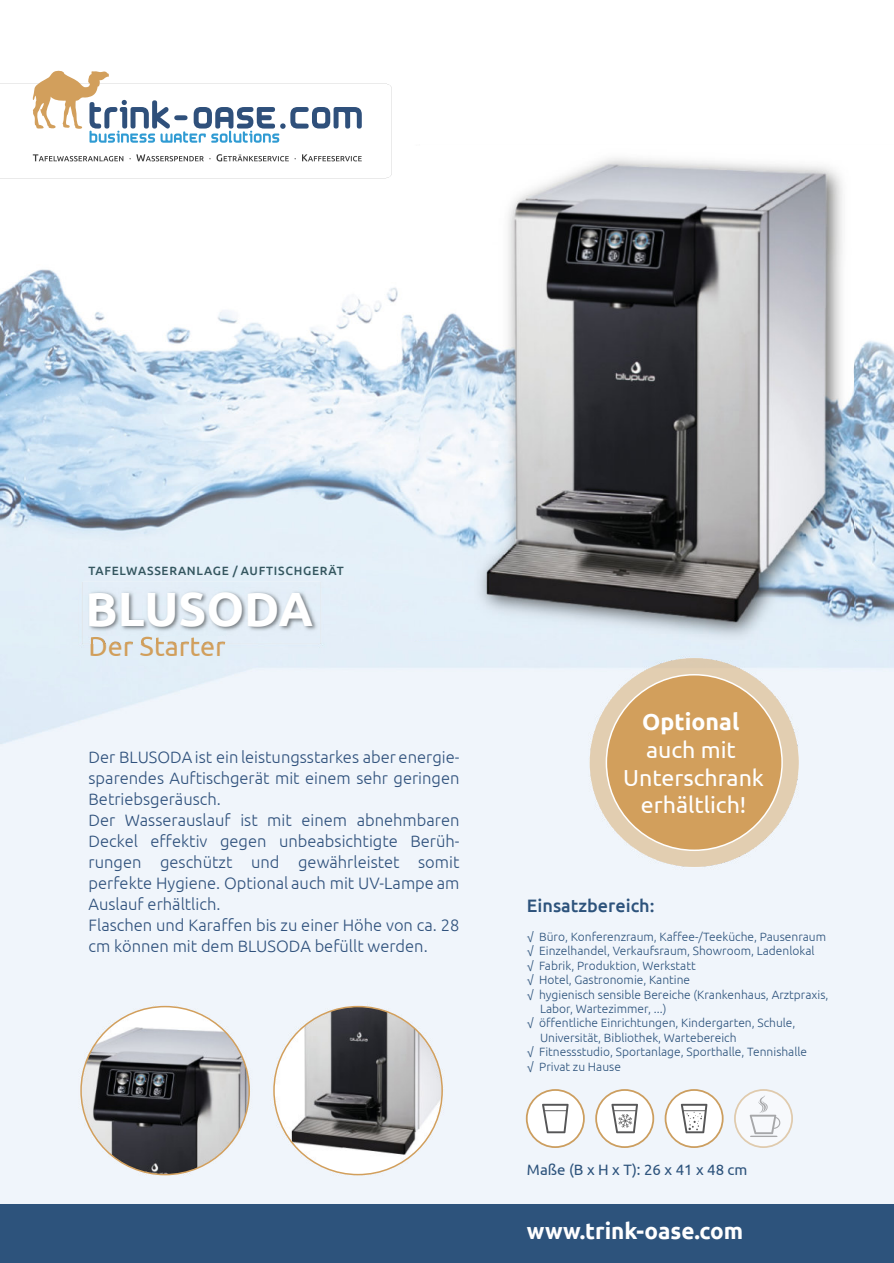
<style>
.page{position:relative;width:894px;height:1263px;background:#fff}
.page>*{position:absolute;margin:0;border:0;box-sizing:border-box;transform-origin:0 0}
.t1{font:700 48px "Ubuntu";color:#fff}
.t2{font:27px "Ubuntu";color:#d19f5c}
.t3{font:23.1px/27.8px "Ubuntu";color:#fff;text-align:center}
.t4{font:700 23.1px "Ubuntu";color:#fff}
.t5{font:700 22.5px "Ubuntu";color:#fff}
.t6{font:500 18px "Ubuntu";color:#2d537c}
.t7{font:300 16.5px/21px "Ubuntu";color:#2f517c}
.t8{font:15px "Ubuntu";letter-spacing:.23em;color:#2d537c}
.t9{font:300 12px "Ubuntu";color:#2d537c}
.t10{font:500 12px "Ubuntu";letter-spacing:.06em;color:#34565f}
.s1{font-family:"Myriad Pro";font-weight:400}
</style>
<div class="page">
<img style="left:0;top:86px;width:893px;height:1118px">
<svg style="left:0;top:70px;width:391px;height:108px"></svg>
<div style="left:0;top:1204px;width:893px;height:59px;background:#2d537c"></div>
<img style="left:82px;top:582px;width:238px;height:62px">
<img style="left:177px;top:637px;width:48px;height:7px">
<img style="left:91px;top:637px;width:86px;height:7px">
<svg style="left:595px;top:1089px;width:59px;height:59px"></svg>
<svg style="left:733px;top:1089px;width:59px;height:59px"></svg>
<svg style="left:525px;top:1089px;width:59px;height:59px"></svg>
<svg style="left:664px;top:1089px;width:59px;height:59px"></svg>
<svg style="left:80px;top:1006px;width:170px;height:169px"></svg>
<svg style="left:273px;top:1006px;width:169px;height:169px"></svg>
<div style="left:469px;top:639px;width:384px;height:9px;background:#e3eef8"></div>
<img style="left:414px;top:146px;width:479px;height:493px">
<div style="left:589px;top:658px;width:209px;height:209px;background:#e2ceb1;border-radius:50%"></div>
<svg style="left:605px;top:674px;width:177px;height:177px"></svg>
<p class="t10" style="left:88px;top:565px;width:256px">TAFELWASSERANLAGE / AUFTISCHGERÄT</p>
<h1 class="t1" style="left:85px;top:588px;width:229px">BLUSODA</h1>
<h2 class="t2" style="left:88px;top:635px;width:138px">Der Starter</h2>
<p class="t7" style="left:88px;top:747px;width:372px">Der BLUSODA ist ein leistungsstarkes aber energie&shy;sparendes Auftischgerät mit einem sehr geringen Betriebsgeräusch.<br>Der Wasserauslauf ist mit einem abnehmbaren Deckel effektiv gegen unbeabsichtigte Berüh&shy;rungen geschützt und gewährleistet somit perfekte Hygiene. Optional auch mit UV-Lampe am Auslauf erhältlich.<br>Flaschen und Karaffen bis zu einer Höhe von ca. 28 cm können mit dem BLUSODA befüllt werden.</p>
<h3 class="t4" style="left:642px;top:712px;width:98px">Optional</h3>
<h3 class="t3" style="left:623px;top:737px;width:142px">auch mit<br>Unterschrank erhältlich!</h3>
<h3 class="t6" style="left:526px;top:898px;width:129px">Einsatzbereich:</h3>
<p class="t9" style="left:526px;top:932px;width:300px"><span class="s1">√</span> Büro, Konferenzraum, Kaffee-/Teeküche, Pausenraum</p>
<p class="t9" style="left:526px;top:946px;width:289px"><span class="s1">√</span> Einzelhandel, Verkaufsraum, Showroom, Ladenlokal</p>
<p class="t9" style="left:526px;top:960px;width:170px"><span class="s1">√</span> Fabrik, Produktion, Werkstatt</p>
<p class="t9" style="left:526px;top:975px;width:165px"><span class="s1">√</span> Hotel, Gastronomie, Kantine</p>
<p class="t9" style="left:526px;top:989px;width:303px"><span class="s1">√</span> hygienisch sensible Bereiche (Krankenhaus, Arztpraxis,</p>
<p class="t9" style="left:540px;top:1004px;width:128px">Labor, Wartezimmer, ...)</p>
<p class="t9" style="left:526px;top:1018px;width:270px"><span class="s1">√</span> öffentliche Einrichtungen, Kindergarten, Schule,</p>
<p class="t9" style="left:540px;top:1032px;width:198px">Universität, Bibliothek, Wartebereich</p>
<p class="t9" style="left:526px;top:1047px;width:281px"><span class="s1">√</span> Fitnessstudio, Sportanlage, Sporthalle, Tennishalle</p>
<p class="t9" style="left:526px;top:1061px;width:95px"><span class="s1">√</span> Privat zu Hause</p>
<p class="t8" style="left:526px;top:1163px;width:222px">Maße(BxHxT):26x41x48cm</p>
<h3 class="t5" style="left:526px;top:1222px;width:218px">www.trink-oase.com</h3>
</div>
